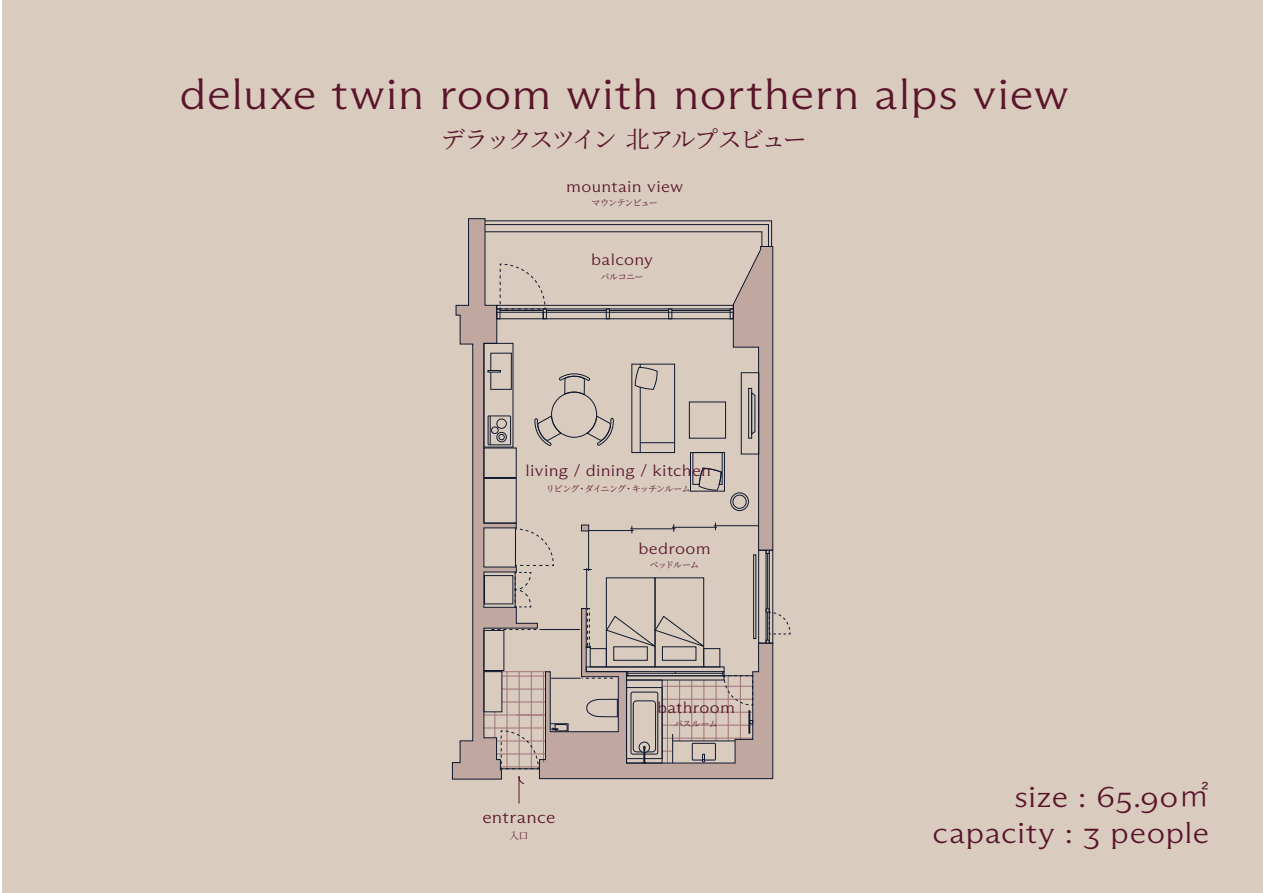
<style>
.page{position:relative;width:1263px;height:893px;background:#fff}
.page>*{position:absolute;margin:0;border:0;box-sizing:border-box;transform-origin:0 0}
.t1{font:43.2px "ABC Arizona Flare Variable Unlicensed Trial";letter-spacing:.01em;color:#5b152a;scale:1.11 1}
.t2{font:29.7px/36.8px "ABC Arizona Flare Variable Unlicensed Trial";letter-spacing:.01em;color:#5b152a;text-align:right;scale:1.11 1}
.t3{font:24px "Source Han Serif";letter-spacing:-.09em;color:#5b152a}
.t4{font:16.95px "ABC Arizona Flare Variable Unlicensed Trial";letter-spacing:.015em;color:#5b152a;scale:1.11 1}
.t5{font:16.05px "ABC Arizona Flare Variable Unlicensed Trial";letter-spacing:.015em;color:#5b152a;scale:1.11 1}
.t6{font:9.45px "Source Han Serif";color:#5b152a}
.t7{font:9px "Source Han Serif";letter-spacing:-.1em;color:#5b152a}
.t8{font:9px "Source Han Serif";letter-spacing:-.08em;color:#5b152a}
.t9{font:9px "Source Han Serif";letter-spacing:-.105em;color:#5b152a}
.s1{font-family:"Yu Go Pr 6 N"}
</style>
<div class="page">
<div style="left:2px;top:0;width:1261px;height:893px;background:#d9ccbf"></div>
<svg style="left:452px;top:218px;width:34px;height:561px"></svg>
<svg style="left:485px;top:220px;width:305px;height:584px"></svg>
<h1 class="t1" style="left:180px;top:69px;width:802px">deluxe twin room with northern alps view</h1>
<h3 class="t3" style="left:441px;top:126px;width:367px">デラックスツイン 北アルプスビュー</h3>
<p class="t5" style="left:566px;top:177px;width:107px">mountain view</p>
<p class="t9" style="left:592px;top:198px;width:68px">マウンテンビュー</p>
<p class="t5" style="left:591px;top:250px;width:57px">balcony</p>
<p class="t8" style="left:601px;top:271px;width:44px">バルコニー</p>
<p class="t5" style="left:525px;top:461px;width:169px">living / dining / kitchen</p>
<p class="t7" style="left:546px;top:484px;width:146px">リビング・ダイニング・キッチンルーム</p>
<p class="t5" style="left:638px;top:539px;width:67px">bedroom</p>
<p class="t8" style="left:650px;top:560px;width:51px">ベッドルーム</p>
<p class="t4" style="left:482px;top:808px;width:68px">entrance</p>
<p class="t6" style="left:510px;top:830px;width:20px">入口</p>
<p class="t5" style="left:657px;top:698px;width:72px">bathroom</p>
<p class="t8" style="left:674px;top:719px;width:45px">バスルーム</p>
<h2 class="t2" style="left:932px;top:778px;width:252px">size : 65.90<span class="s1">㎡</span>capacity : 3 people</h2>
</div>
